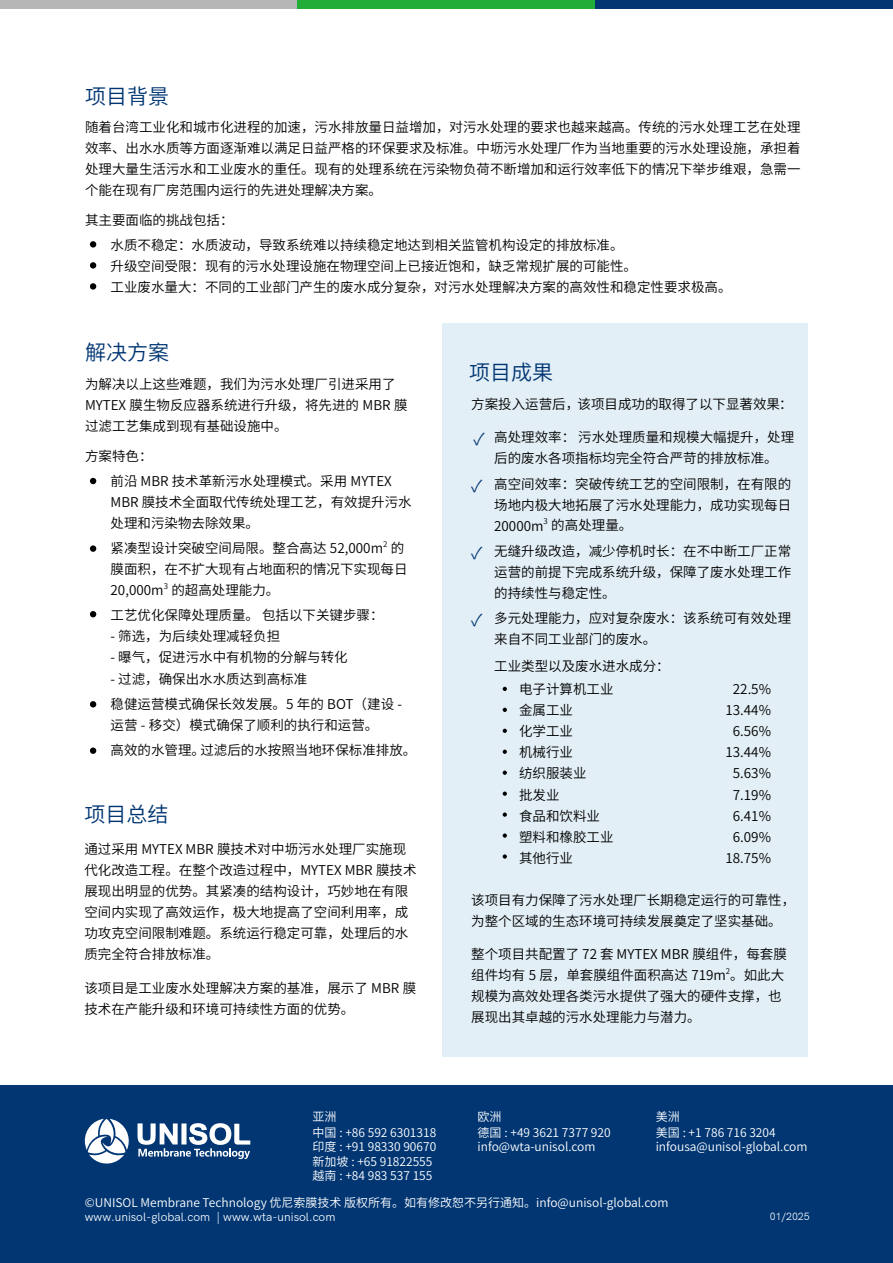
<style>
.page{position:relative;width:893px;height:1263px;background:#fff}
.page>*{position:absolute;margin:0;border:0;box-sizing:border-box;transform-origin:0 0}
.t1{font:21px "Source Han Sans CN";color:#013673}
.t2{font:16.5px "Source Han Sans CN Variable";color:#013673}
.t3{font:13.5px/21px "Source Han Sans CN";color:#000}
.t4{font:12px/15.9px "Source Han Sans CN";color:#fff}
.t5{font:12px "HK Grotesk";color:#fff}
.t6{font:10.5px "HK Grotesk";color:#fff}
.t7{font:7.8px "Source Han Sans CN";color:#000}
</style>
<div class="page">
<div style="left:595px;top:0;width:298px;height:9px;background:#013673"></div>
<div style="left:297px;top:0;width:298px;height:9px;background:#22ac38"></div>
<div style="left:0;top:0;width:297px;height:9px;background:#b5b6b5"></div>
<div style="left:0;top:1085px;width:893px;height:178px;background:#013673"></div>
<svg style="left:85px;top:1119px;width:44px;height:45px"></svg>
<svg style="left:138px;top:1123px;width:112px;height:36px"></svg>
<div style="left:442px;top:323px;width:366px;height:734px;background:#e3eff6"></div>
<div style="left:90px;top:241px;width:6px;height:7px;background:#000;border-radius:50%"></div>
<div style="left:90px;top:262px;width:6px;height:7px;background:#000;border-radius:50%"></div>
<div style="left:90px;top:283px;width:6px;height:7px;background:#000;border-radius:50%"></div>
<svg style="left:90px;top:478px;width:6px;height:6px"></svg>
<div style="left:90px;top:545px;width:6px;height:7px;background:#000;border-radius:50%"></div>
<svg style="left:90px;top:611px;width:6px;height:6px"></svg>
<svg style="left:90px;top:701px;width:6px;height:6px"></svg>
<div style="left:90px;top:747px;width:6px;height:7px;background:#000;border-radius:50%"></div>
<svg style="left:503px;top:687px;width:4px;height:4px"></svg>
<svg style="left:503px;top:750px;width:4px;height:4px"></svg>
<svg style="left:503px;top:791px;width:4px;height:5px"></svg>
<svg style="left:503px;top:729px;width:4px;height:4px"></svg>
<svg style="left:503px;top:770px;width:4px;height:5px"></svg>
<svg style="left:503px;top:854px;width:4px;height:5px"></svg>
<svg style="left:503px;top:833px;width:4px;height:5px"></svg>
<svg style="left:503px;top:812px;width:4px;height:5px"></svg>
<svg style="left:503px;top:708px;width:4px;height:4px"></svg>
<h1 class="t1" style="left:85px;top:84px;width:85px">项目背景</h1>
<p class="t3" style="left:85px;top:117px;width:717px;text-align:justify">随着台湾工业化和城市化进程的加速，污水排放量日益增加，对污水处理的要求也越来越高。传统的污水处理工艺在处理效率、出水水质等方面逐渐难以满足日益严格的环保要求及标准。中坜污水处理厂作为当地重要的污水处理设施，承担着处理大量生活污水和工业废水的重任。现有的处理系统在污染物负荷不断增加和运行效率低下的情况下举步维艰，急需一个能在现有厂房范围内运行的先进处理解决方案。</p>
<p class="t3" style="left:111px;top:207px;width:515px;line-height:25px;text-indent:-26px">其主要面临的挑战包括：<br>水质不稳定：水质波动，导致系统难以持续稳定地达到相关监管机构设定的排放标准。</p>
<p class="t3" style="left:111px;top:255px;width:623px">升级空间受限：现有的污水处理设施在物理空间上已接近饱和，缺乏常规扩展的可能性。<br>工业废水量大：不同的工业部门产生的废水成分复杂，对污水处理解决方案的高效性和稳定性要求极高。</p>
<h1 class="t1" style="left:85px;top:340px;width:85px">解决方案</h1>
<p class="t3" style="left:85px;top:374px;width:324px">为解决以上这些难题，我们为污水处理厂引进采用了<br>MYTEX 膜生物反应器系统进行升级，将先进的 MBR 膜过滤工艺集成到现有基础设施中。</p>
<p class="t3" style="left:85px;top:445px;width:69px">方案特色：</p>
<p class="t3" style="left:111px;top:471px;width:303px">前沿 MBR 技术革新污水处理模式。采用 MYTEX<br>MBR 膜技术全面取代传统处理工艺，有效提升污水处理和污染物去除效果。</p>
<p class="t3" style="left:111px;top:538px;width:274px">紧凑型设计突破空间局限。整合高达 52,000m</p>
<p class="t7" style="left:383px;top:539px;width:6px">2</p>
<p class="t3" style="left:111px;top:538px;width:298px;text-indent:280px">的膜面积，在不扩大现有占地面积的情况下实现每日<br>20,000m</p>
<p class="t7" style="left:164px;top:581px;width:6px">3</p>
<p class="t3" style="left:111px;top:578px;width:275px;line-height:25.2px;text-indent:61px">的超高处理能力。<br>工艺优化保障处理质量。 包括以下关键步骤：</p>
<p class="t3" style="left:111px;top:626px;width:171px">- 筛选，为后续处理减轻负担</p>
<p class="t3" style="left:111px;top:647px;width:239px">- 曝气，促进污水中有机物的分解与转化</p>
<p class="t3" style="left:111px;top:666px;width:293px;line-height:25.2px">- 过滤，确保出水水质达到高标准<br>稳健运营模式确保长效发展。5 年的 BOT（建设 -</p>
<p class="t3" style="left:111px;top:712px;width:307px;line-height:25.2px">运营 - 移交）模式确保了顺利的执行和运营。<br>高效的水管理。过滤后的水按照当地环保标准排放。</p>
<h1 class="t1" style="left:84px;top:803px;width:85px">项目总结</h1>
<p class="t3" style="left:84px;top:839px;width:334px">通过采用 MYTEX MBR 膜技术对中坜污水处理厂实施现代化改造工程。在整个改造过程中，MYTEX MBR 膜技术展现出明显的优势。其紧凑的结构设计，巧妙地在有限空间内实现了高效运作，极大地提高了空间利用率，成功攻克空间限制难题。系统运行稳定可靠，处理后的水质完全符合排放标准。</p>
<p class="t3" style="left:84px;top:978px;width:333px">该项目是工业废水处理解决方案的基准，展示了 MBR 膜技术在产能升级和环境可持续性方面的优势。</p>
<h1 class="t1" style="left:469px;top:360px;width:85px">项目成果</h1>
<p class="t3" style="left:471px;top:394px;width:323px">方案投入运营后，该项目成功的取得了以下显著效果：</p>
<p class="t2" style="left:474px;top:429px;width:13px">✓</p>
<p class="t2" style="left:471px;top:477px;width:13px">✓</p>
<p class="t2" style="left:471px;top:544px;width:13px">✓</p>
<p class="t2" style="left:471px;top:611px;width:13px">✓</p>
<p class="t3" style="left:494px;top:427px;width:302px">高处理效率： 污水处理质量和规模大幅提升，处理后的废水各项指标均完全符合严苛的排放标准。</p>
<p class="t3" style="left:494px;top:473px;width:298px;text-align:justify">高空间效率：突破传统工艺的空间限制，在有限的场地内极大地拓展了污水处理能力，成功实现每日20000m</p>
<p class="t7" style="left:544px;top:516px;width:6px">3</p>
<p class="t3" style="left:494px;top:513px;width:298px;line-height:25.2px;text-indent:57px">的高处理量。<br>无缝升级改造，减少停机时长：在不中断工厂正常</p>
<p class="t3" style="left:494px;top:561px;width:298px">运营的前提下完成系统升级，保障了废水处理工作的持续性与稳定性。</p>
<p class="t3" style="left:494px;top:608px;width:298px">多元处理能力，应对复杂废水：该系统可有效处理来自不同工业部门的废水。</p>
<p class="t3" style="left:519px;top:655px;width:152px;line-height:23.1px;text-indent:-25px">工业类型以及废水进水成分：电子计算机工业</p>
<p class="t3" style="left:733px;top:679px;width:40px">22.5%</p>
<p class="t3" style="left:519px;top:700px;width:55px">金属工业</p>
<p class="t3" style="left:725px;top:700px;width:47px">13.44%</p>
<p class="t3" style="left:519px;top:721px;width:55px">化学工业</p>
<p class="t3" style="left:733px;top:721px;width:40px">6.56%</p>
<p class="t3" style="left:519px;top:742px;width:55px">机械行业</p>
<p class="t3" style="left:725px;top:742px;width:47px">13.44%</p>
<p class="t3" style="left:519px;top:763px;width:69px">纺织服装业</p>
<p class="t3" style="left:733px;top:763px;width:40px">5.63%</p>
<p class="t3" style="left:519px;top:784px;width:42px">批发业</p>
<p class="t3" style="left:733px;top:784px;width:40px">7.19%</p>
<p class="t3" style="left:519px;top:805px;width:82px">食品和饮料业</p>
<p class="t3" style="left:733px;top:805px;width:40px">6.41%</p>
<p class="t3" style="left:519px;top:826px;width:96px">塑料和橡胶工业</p>
<p class="t3" style="left:733px;top:826px;width:40px">6.09%</p>
<p class="t3" style="left:519px;top:847px;width:55px">其他行业</p>
<p class="t3" style="left:725px;top:847px;width:47px">18.75%</p>
<p class="t3" style="left:471px;top:889px;width:325px">该项目有力保障了污水处理厂长期稳定运行的可靠性，为整个区域的生态环境可持续发展奠定了坚实基础。</p>
<p class="t3" style="left:471px;top:944px;width:317px">整个项目共配置了 72 套 MYTEX MBR 膜组件，每套膜组件均有 5 层，单套膜组件面积高达 719m 。如此大</p>
<p class="t7" style="left:726px;top:966px;width:6px">2</p>
<p class="t3" style="left:471px;top:986px;width:312px">规模为高效处理各类污水提供了强大的硬件支撑，也展现出其卓越的污水处理能力与潜力。</p>
<p class="t4" style="left:312px;top:1109px;width:125px">亚洲<br>中国 : +86 592 6301318</p>
<p class="t4" style="left:312px;top:1140px;width:125px;line-height:14.4px">印度 : +91 98330 90670新加坡 : +65 91822555越南 : +84 983 537 155</p>
<p class="t4" style="left:477px;top:1109px;width:135px">欧洲<br>德国 : +49 3621 7377 920</p>
<p class="t4" style="left:477px;top:1139px;width:120px">info@wta-unisol.com</p>
<p class="t4" style="left:656px;top:1109px;width:121px">美洲<br>美国 : +1 786 716 3204</p>
<p class="t4" style="left:656px;top:1139px;width:153px">infousa@unisol-global.com</p>
<p class="t4" style="left:85px;top:1194px;width:585px">©UNISOL Membrane Technology 优尼索膜技术 版权所有。如有修改恕不另行通知。info@unisol-global.com</p>
<p class="t5" style="left:85px;top:1207px;width:252px">www.unisol-global.com | www.wta-unisol.com</p>
<p class="t6" style="left:770px;top:1208px;width:42px">01/2025</p>
</div>
